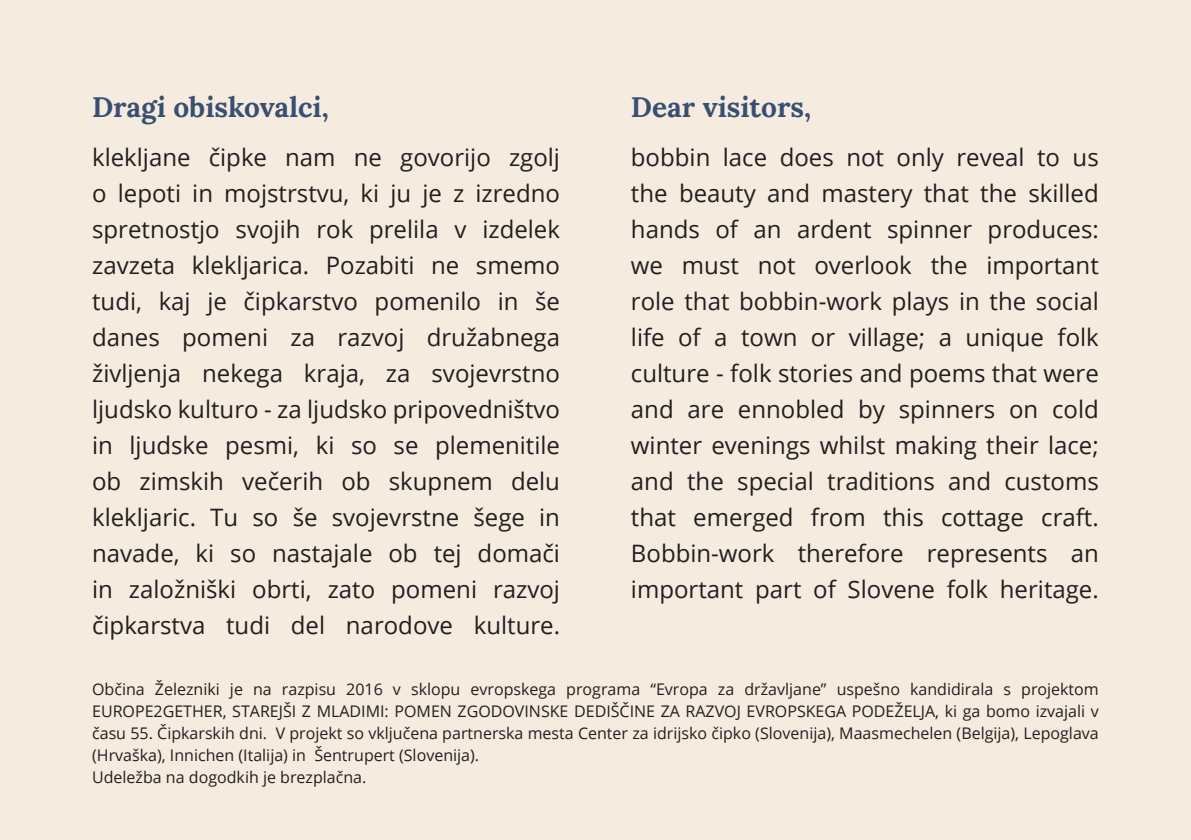
<style>
.page{position:relative;width:1191px;height:840px;background:#fff}
.page>*{position:absolute;margin:0;border:0;box-sizing:border-box;transform-origin:0 0}
.t1{font:700 28px "Lora";color:#384f71}
.t2{font:24px/36px "Open Sans";color:#231f20;text-align:justify}
.t3{font:16px/22px "Open Sans";color:#231f20}
</style>
<div class="page">
<div style="left:0;top:0;width:1191px;height:839px;background:#f5ecdf"></div>
<p class="t1" style="left:92px;top:89px;width:238px">Dragi obiskovalci,</p>
<p class="t2" style="left:92px;top:138px;width:469px">klekljane čipke nam ne govorijo zgolj o lepoti in mojstrstvu, ki ju je z izredno spretnostjo svojih rok prelila v izdelek zavzeta klekljarica. Pozabiti ne smemo tudi, kaj je čipkarstvo pomenilo in še danes pomeni za razvoj družabnega življenja nekega kraja, za svojevrstno ljudsko kulturo - za ljudsko pripovedništvo in ljudske pesmi, ki so se plemenitile ob zimskih večerih ob skupnem delu klekljaric. Tu so še svojevrstne šege in navade, ki so nastajale ob tej domači in založniški obrti, zato pomeni razvoj čipkarstva tudi del narodove kulture.</p>
<p class="t1" style="left:631px;top:89px;width:182px">Dear visitors,</p>
<p class="t2" style="left:631px;top:138px;width:469px">bobbin lace does not only reveal to us the beauty and mastery that the skilled hands of an ardent spinner produces: we must not overlook the important role that bobbin-work plays in the social life of a town or village; a unique folk culture - folk stories and poems that were and are ennobled by spinners on cold winter evenings whilst making their lace; and the special traditions and customs that emerged from this cottage craft.<br>Bobbin-work therefore represents an important part of Slovene folk heritage.</p>
<p class="t3" style="left:92px;top:677px;width:1008px">Občina Železniki je na razpisu 2016 v sklopu evropskega programa “Evropa za državljane” uspešno kandidirala s projektom EUROPE2GETHER, STAREJŠI Z MLADIMI: POMEN ZGODOVINSKE DEDIŠČINE ZA RAZVOJ EVROPSKEGA PODEŽELJA, ki ga bomo izvajali v času 55. Čipkarskih dni. V projekt so vključena partnerska mesta Center za idrijsko čipko (Slovenija), Maasmechelen (Belgija), Lepoglava (Hrvaška), Innichen (Italija) in Šentrupert (Slovenija).<br>Udeležba na dogodkih je brezplačna.</p>
</div>
